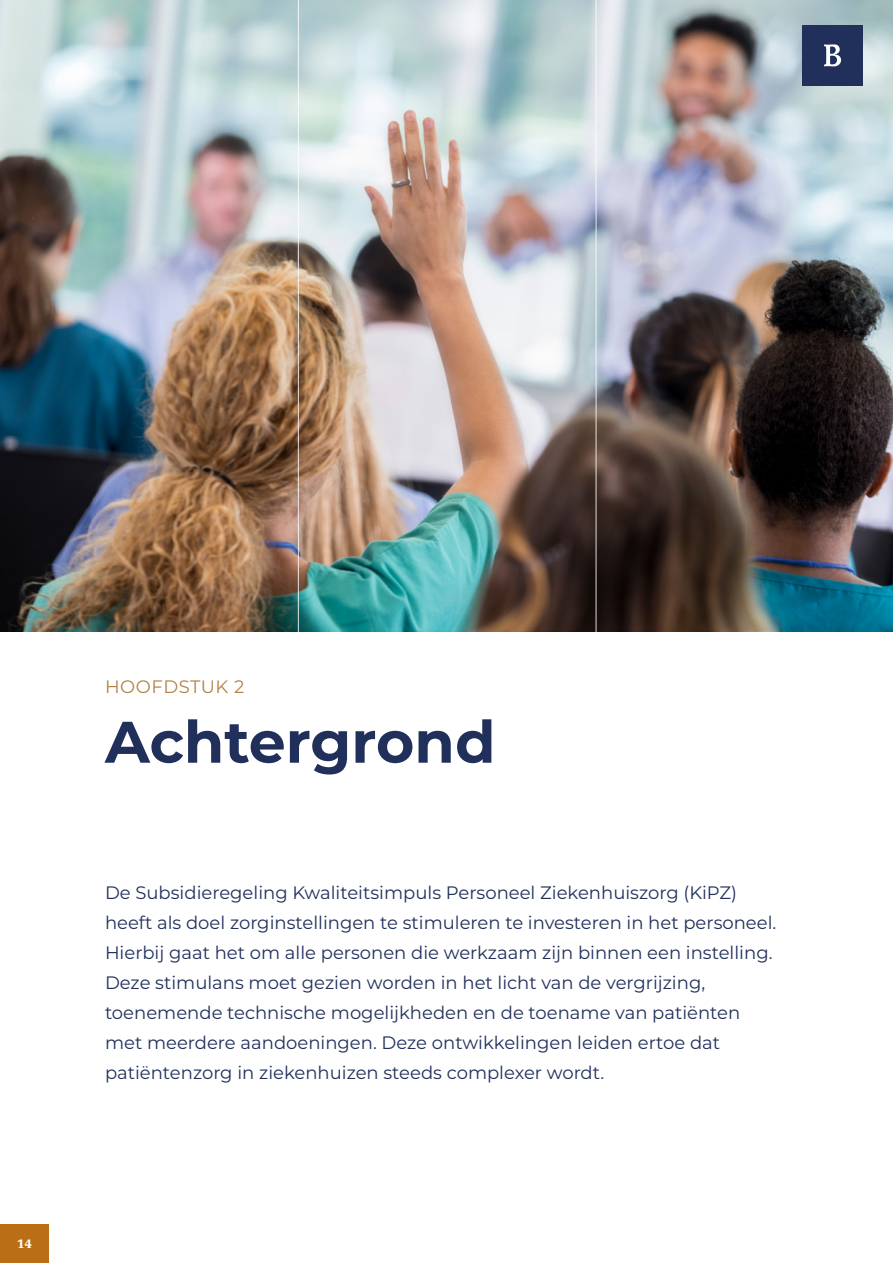
<style>
.page{position:relative;width:893px;height:1263px;background:#fff}
.page>*{position:absolute;margin:0;border:0;box-sizing:border-box;transform-origin:0 0}
.Heading{font:700 58.5px "Montserrat";color:#21305b}
.Inleiding{font:18px/30px "Montserrat";color:#21305b}
.Hoofdstuknummer_labe{font:18px "Montserrat";letter-spacing:.03em;color:#b0824a}
.t1{font:700 12px "Mendoza Roman Std";color:#fff}
</style>
<div class="page">
<img style="left:0;top:0;width:893px;height:631px">
<hr style="left:298px;top:0;width:1px;height:639px;background:#fff">
<hr style="left:595px;top:0;width:2px;height:639px;background:#fff">
<div style="left:802px;top:25px;width:60px;height:60px;background:#21305b"></div>
<svg style="left:824px;top:44px;width:17px;height:22px"></svg>
<div style="left:0;top:1224px;width:49px;height:39px;background:#ba6e15"></div>
<p class="t1" style="left:17px;top:1236px;width:17px">14</p>
<h2 class="Hoofdstuknummer_labe" style="left:105px;top:674px;width:141px">HOOFDSTUK 2</h2>
<h1 class="Heading" style="left:105px;top:700px;width:392px">Achtergrond</h1>
<p class="Inleiding" style="left:105px;top:877px;width:673px">De Subsidieregeling Kwaliteitsimpuls Personeel Ziekenhuiszorg (KiPZ) heeft als doel zorginstellingen te stimuleren te investeren in het personeel.<br>Hierbij gaat het om alle personen die werkzaam zijn binnen een instelling.<br>Deze stimulans moet gezien worden in het licht van de vergrijzing, toenemende technische mogelijkheden en de toename van patiënten met meerdere aandoeningen. Deze ontwikkelingen leiden ertoe dat patiëntenzorg in ziekenhuizen steeds complexer wordt.</p>
</div>
